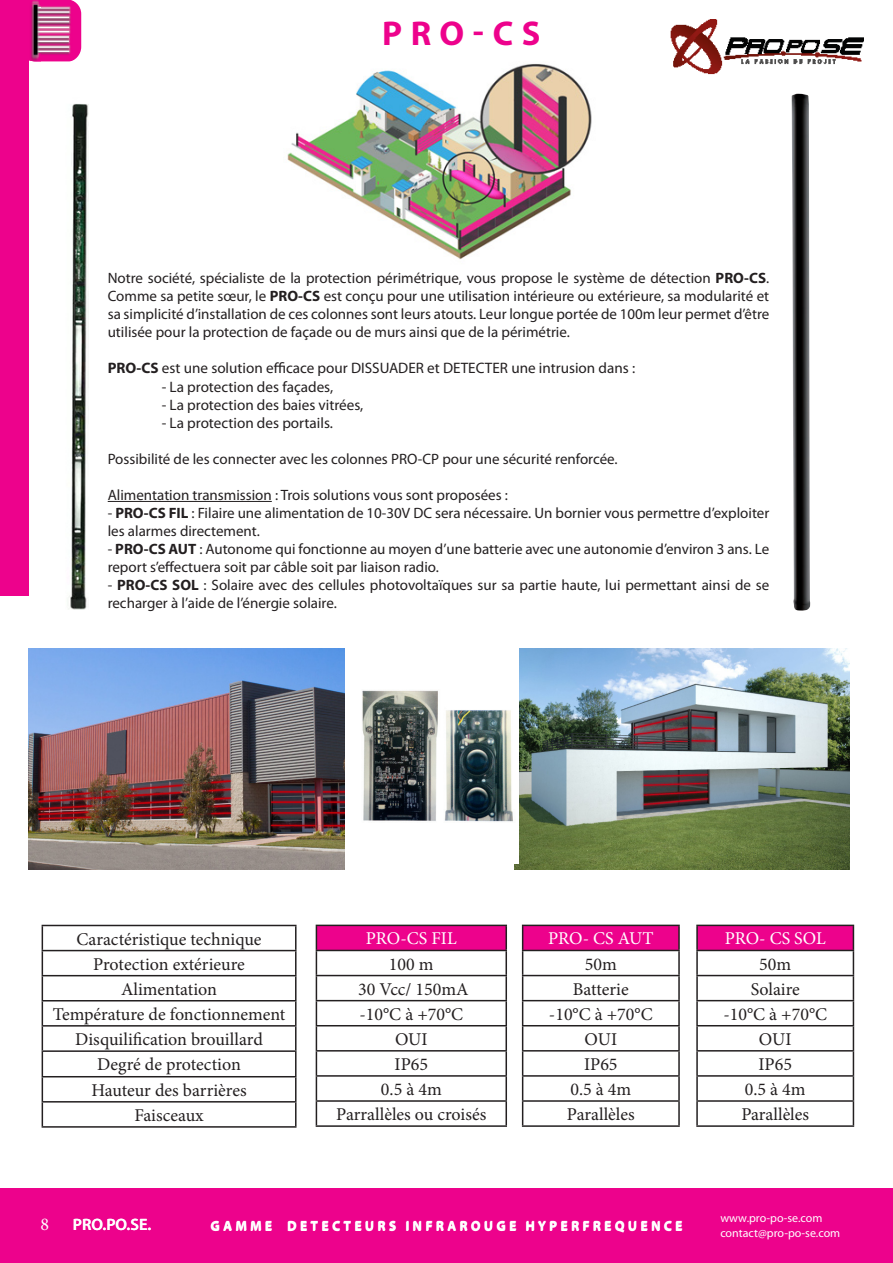
<style>
.page{position:relative;width:893px;height:1263px;background:#fff}
.page>*{position:absolute;margin:0;border:0;box-sizing:border-box;transform-origin:0 0}
.t1{font:700 34.5px "Myriad Pro";color:#ed028c}
.t2{font:18px "Minion Pro";color:#231f20}
.t3{font:18px "Minion Pro";letter-spacing:-.005em;color:#fff}
.t4{font:600 16.5px "Myriad Pro";color:#fff}
.t5{font:15.15px "Myriad Pro";color:#231f20}
.t6{font:15px/18px "Myriad Pro";color:#231f20}
.t7{font:700 13.5px "Myriad Pro";letter-spacing:.25em;color:#fff}
.t8{font:12px "Myriad Pro";color:#fff}
.s1{font-weight:700}
</style>
<div class="page">
<div style="left:0;top:1188px;width:893px;height:75px;background:#ed028c"></div>
<div style="left:0;top:0;width:29px;height:595px;background:#ed028c"></div>
<img style="left:515px;top:648px;width:334px;height:222px">
<img style="left:69px;top:104px;width:20px;height:506px">
<hr style="left:108px;top:501px;width:164px;height:1px;background:#231f20">
<img style="left:792px;top:94px;width:18px;height:517px">
<img style="left:287px;top:64px;width:305px;height:195px">
<img style="left:29px;top:648px;width:315px;height:222px">
<img style="left:362px;top:648px;width:157px;height:215px">
<svg style="left:29px;top:0;width:52px;height:61px;background:#d84a9a"></svg>
<img style="left:32px;top:4px;width:9px;height:49px">
<hr style="left:42px;top:925px;width:255px;height:1px;background:#231f20">
<hr style="left:295px;top:926px;width:2px;height:24px;background:#231f20">
<hr style="left:42px;top:950px;width:255px;height:1px;background:#231f20">
<hr style="left:295px;top:951px;width:2px;height:24px;background:#231f20">
<hr style="left:42px;top:975px;width:255px;height:1px;background:#231f20">
<hr style="left:295px;top:976px;width:2px;height:24px;background:#231f20">
<hr style="left:42px;top:1000px;width:255px;height:1px;background:#231f20">
<hr style="left:295px;top:1001px;width:2px;height:24px;background:#231f20">
<hr style="left:42px;top:1025px;width:255px;height:1px;background:#231f20">
<hr style="left:295px;top:1026px;width:2px;height:24px;background:#231f20">
<hr style="left:42px;top:1050px;width:255px;height:2px;background:#231f20">
<hr style="left:295px;top:1052px;width:2px;height:24px;background:#231f20">
<hr style="left:42px;top:1076px;width:255px;height:1px;background:#231f20">
<hr style="left:295px;top:1077px;width:2px;height:24px;background:#231f20">
<hr style="left:42px;top:1101px;width:255px;height:1px;background:#231f20">
<svg style="left:42px;top:926px;width:1px;height:200px"></svg>
<hr style="left:295px;top:1102px;width:2px;height:24px;background:#231f20">
<hr style="left:42px;top:1126px;width:255px;height:2px;background:#231f20">
<div style="left:316px;top:925px;width:190px;height:25px;background:#ed028c"></div>
<hr style="left:316px;top:925px;width:191px;height:1px;background:#231f20">
<hr style="left:505px;top:926px;width:2px;height:24px;background:#231f20">
<hr style="left:316px;top:950px;width:191px;height:1px;background:#231f20">
<hr style="left:505px;top:951px;width:2px;height:24px;background:#231f20">
<hr style="left:316px;top:975px;width:191px;height:1px;background:#231f20">
<hr style="left:505px;top:976px;width:2px;height:24px;background:#231f20">
<hr style="left:316px;top:1000px;width:191px;height:1px;background:#231f20">
<hr style="left:505px;top:1001px;width:2px;height:24px;background:#231f20">
<hr style="left:316px;top:1025px;width:191px;height:1px;background:#231f20">
<hr style="left:505px;top:1026px;width:2px;height:24px;background:#231f20">
<hr style="left:316px;top:1050px;width:191px;height:1px;background:#231f20">
<hr style="left:505px;top:1051px;width:2px;height:24px;background:#231f20">
<hr style="left:316px;top:1075px;width:191px;height:2px;background:#231f20">
<hr style="left:505px;top:1077px;width:2px;height:23px;background:#231f20">
<hr style="left:316px;top:1100px;width:191px;height:2px;background:#231f20">
<svg style="left:316px;top:926px;width:1px;height:199px"></svg>
<hr style="left:505px;top:1102px;width:2px;height:23px;background:#231f20">
<hr style="left:316px;top:1125px;width:191px;height:2px;background:#231f20">
<div style="left:523px;top:925px;width:156px;height:25px;background:#ed028c"></div>
<hr style="left:522px;top:925px;width:158px;height:1px;background:#231f20">
<hr style="left:678px;top:926px;width:2px;height:24px;background:#231f20">
<hr style="left:522px;top:950px;width:158px;height:1px;background:#231f20">
<hr style="left:678px;top:951px;width:2px;height:24px;background:#231f20">
<hr style="left:522px;top:975px;width:158px;height:1px;background:#231f20">
<hr style="left:678px;top:976px;width:2px;height:24px;background:#231f20">
<hr style="left:522px;top:1000px;width:158px;height:1px;background:#231f20">
<hr style="left:678px;top:1001px;width:2px;height:24px;background:#231f20">
<hr style="left:522px;top:1025px;width:158px;height:1px;background:#231f20">
<hr style="left:678px;top:1026px;width:2px;height:24px;background:#231f20">
<hr style="left:522px;top:1050px;width:158px;height:1px;background:#231f20">
<hr style="left:678px;top:1051px;width:2px;height:24px;background:#231f20">
<hr style="left:522px;top:1075px;width:158px;height:2px;background:#231f20">
<hr style="left:678px;top:1077px;width:2px;height:23px;background:#231f20">
<hr style="left:522px;top:1100px;width:158px;height:2px;background:#231f20">
<svg style="left:522px;top:926px;width:1px;height:199px"></svg>
<hr style="left:678px;top:1102px;width:2px;height:23px;background:#231f20">
<hr style="left:522px;top:1125px;width:158px;height:2px;background:#231f20">
<div style="left:697px;top:925px;width:156px;height:25px;background:#ed028c"></div>
<hr style="left:696px;top:925px;width:158px;height:1px;background:#231f20">
<hr style="left:696px;top:926px;width:2px;height:24px;background:#231f20">
<hr style="left:696px;top:950px;width:158px;height:1px;background:#231f20">
<hr style="left:696px;top:951px;width:2px;height:24px;background:#231f20">
<hr style="left:696px;top:975px;width:158px;height:1px;background:#231f20">
<hr style="left:696px;top:976px;width:2px;height:24px;background:#231f20">
<hr style="left:696px;top:1000px;width:158px;height:1px;background:#231f20">
<hr style="left:696px;top:1001px;width:2px;height:24px;background:#231f20">
<hr style="left:696px;top:1025px;width:158px;height:1px;background:#231f20">
<hr style="left:696px;top:1026px;width:2px;height:24px;background:#231f20">
<hr style="left:696px;top:1050px;width:158px;height:1px;background:#231f20">
<hr style="left:696px;top:1051px;width:2px;height:24px;background:#231f20">
<hr style="left:696px;top:1075px;width:158px;height:2px;background:#231f20">
<hr style="left:696px;top:1077px;width:2px;height:23px;background:#231f20">
<hr style="left:696px;top:1100px;width:158px;height:2px;background:#231f20">
<hr style="left:696px;top:1102px;width:2px;height:23px;background:#231f20">
<svg style="left:853px;top:926px;width:1px;height:199px"></svg>
<hr style="left:696px;top:1125px;width:158px;height:2px;background:#231f20">
<img style="left:670px;top:20px;width:193px;height:55px">
<p class="t1" style="left:382px;top:10px;width:160px">PRO-CS</p>
<p class="t6" style="left:108px;top:269px;width:663px;text-align:justify">Notre société, spécialiste de la protection périmétrique, vous propose le système de détection <span class="s1">PRO-CS</span>.<br>Comme sa petite sœur, le <span class="s1">PRO-CS</span> est conçu pour une utilisation intérieure ou extérieure, sa modularité et sa simplicité d’installation de ces colonnes sont leurs atouts. Leur longue portée de 100m leur permet d’être utilisée pour la protection de façade ou de murs ainsi que de la périmétrie.</p>
<p class="t5" style="left:108px;top:359px;width:529px"><span class="s1">PRO-CS</span> est une solution efficace pour DISSUADER et DETECTER une intrusion dans :</p>
<p class="t5" style="left:162px;top:377px;width:173px">- La protection des façades,</p>
<p class="t5" style="left:162px;top:395px;width:203px">- La protection des baies vitrées,</p>
<p class="t5" style="left:162px;top:413px;width:173px">- La protection des portails.</p>
<p class="t6" style="left:108px;top:450px;width:511px">Possibilité de les connecter avec les colonnes PRO-CP pour une sécurité renforcée.</p>
<p class="t6" style="left:108px;top:486px;width:402px">Alimentation transmission : Trois solutions vous sont proposées :</p>
<p class="t6" style="left:108px;top:504px;width:663px">- <span class="s1">PRO-CS FIL</span> : Filaire une alimentation de 10-30V DC sera nécessaire. Un bornier vous permettre d’exploiter les alarmes directement.</p>
<p class="t6" style="left:108px;top:540px;width:663px">- <span class="s1">PRO-CS AUT</span> : Autonome qui fonctionne au moyen d’une batterie avec une autonomie d’environ 3 ans. Le report s’effectuera soit par câble soit par liaison radio.</p>
<p class="t6" style="left:108px;top:576px;width:663px">- <span class="s1">PRO-CS SOL</span> : Solaire avec des cellules photovoltaïques sur sa partie haute, lui permettant ainsi de se recharger à l’aide de l’énergie solaire.</p>
<p class="t2" style="left:76px;top:927px;width:187px">Caractéristique technique</p>
<p class="t2" style="left:93px;top:952px;width:153px">Protection extérieure</p>
<p class="t2" style="left:121px;top:977px;width:98px">Alimentation</p>
<p class="t2" style="left:53px;top:1002px;width:234px">Température de fonctionnement</p>
<p class="t2" style="left:75px;top:1027px;width:189px">Disquilification brouillard</p>
<p class="t2" style="left:97px;top:1052px;width:145px">Degré de protection</p>
<p class="t2" style="left:91px;top:1078px;width:157px">Hauteur des barrières</p>
<p class="t2" style="left:134px;top:1103px;width:71px">Faisceaux</p>
<p class="t3" style="left:366px;top:927px;width:92px">PRO-CS FIL</p>
<p class="t2" style="left:389px;top:952px;width:46px">100 m</p>
<p class="t2" style="left:358px;top:977px;width:112px">30 Vcc/ 150mA</p>
<p class="t2" style="left:359px;top:1002px;width:105px">-10°C à +70°C</p>
<p class="t2" style="left:395px;top:1027px;width:34px">OUI</p>
<p class="t2" style="left:395px;top:1052px;width:35px">IP65</p>
<p class="t2" style="left:381px;top:1077px;width:62px">0.5 à 4m</p>
<p class="t2" style="left:336px;top:1102px;width:152px">Parrallèles ou croisés</p>
<p class="t3" style="left:548px;top:927px;width:107px">PRO- CS AUT</p>
<p class="t2" style="left:585px;top:952px;width:34px">50m</p>
<p class="t2" style="left:573px;top:977px;width:57px">Batterie</p>
<p class="t2" style="left:549px;top:1002px;width:105px">-10°C à +70°C</p>
<p class="t2" style="left:584px;top:1027px;width:34px">OUI</p>
<p class="t2" style="left:584px;top:1052px;width:35px">IP65</p>
<p class="t2" style="left:570px;top:1077px;width:62px">0.5 à 4m</p>
<p class="t2" style="left:567px;top:1102px;width:69px">Parallèles</p>
<p class="t3" style="left:41px;top:1212px;width:10px">8</p>
<p class="t4" style="left:73px;top:1214px;width:80px">PRO.PO.SE.</p>
<p class="t7" style="left:211px;top:1217px;width:473px">GAMME DETECTEURS INFRAROUGE HYPERFREQUENCE</p>
<p class="t3" style="left:725px;top:927px;width:103px">PRO- CS SOL</p>
<p class="t2" style="left:759px;top:952px;width:34px">50m</p>
<p class="t2" style="left:751px;top:977px;width:51px">Solaire</p>
<p class="t2" style="left:723px;top:1002px;width:105px">-10°C à +70°C</p>
<p class="t2" style="left:759px;top:1027px;width:34px">OUI</p>
<p class="t2" style="left:758px;top:1052px;width:35px">IP65</p>
<p class="t2" style="left:745px;top:1077px;width:62px">0.5 à 4m</p>
<p class="t2" style="left:741px;top:1102px;width:69px">Parallèles</p>
<p class="t8" style="left:720px;top:1211px;width:104px">www.pro-po-se.com</p>
<p class="t8" style="left:720px;top:1225px;width:121px">contact@pro-po-se.com</p>
</div>
